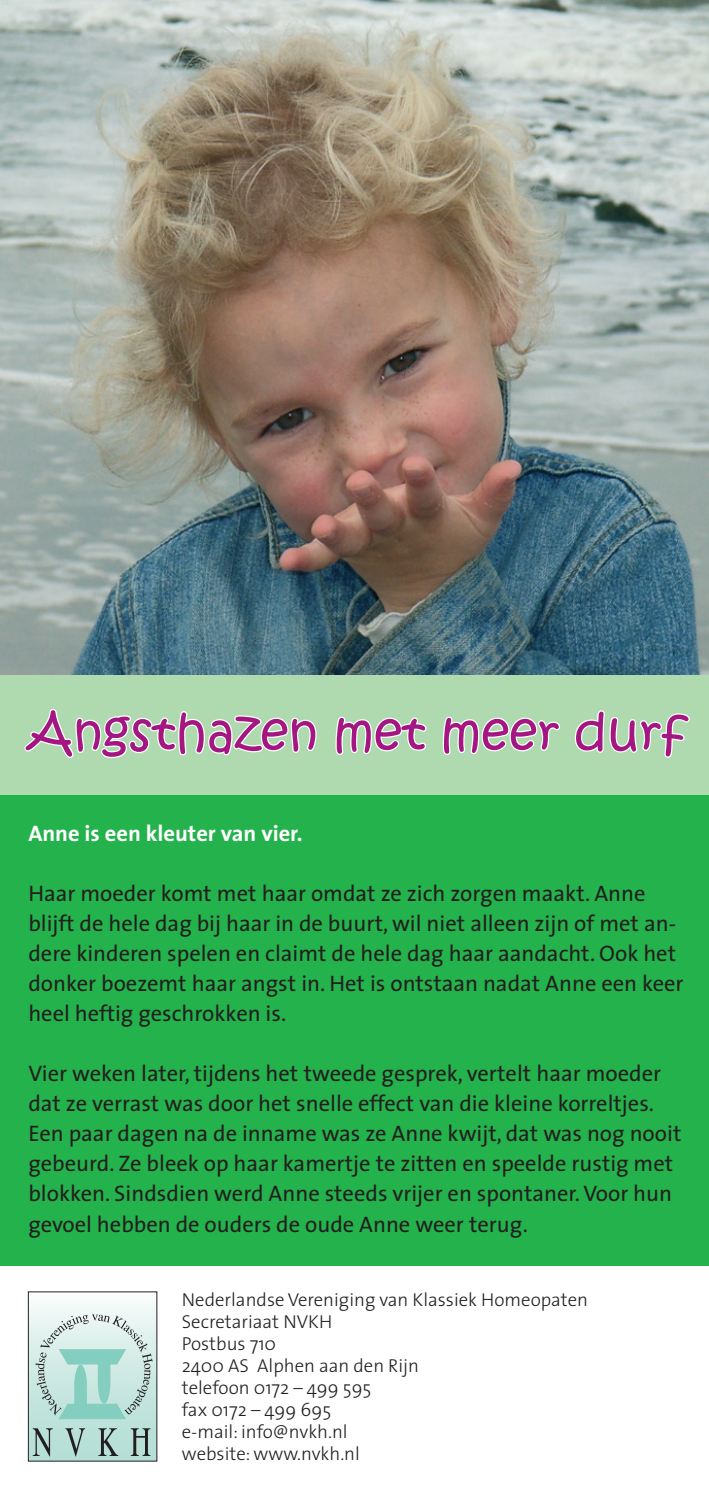
<style>
.page{position:relative;width:709px;height:1489px;background:#fff}
.page>*{position:absolute;margin:0;border:0;box-sizing:border-box;transform-origin:0 0}
.t1{font:50px "Kristen ITC";color:#a41681}
.t2{font:22.5px/30px "The Sans";color:#231f20}
.t3{font:700 22.5px "The Sans";color:#fff}
.t4{font:300 18.75px/22px "The Sans";color:#231f20}
</style>
<div class="page">
<div style="left:0;top:673px;width:709px;height:128px;background:#afd9ae"></div>
<div style="left:0;top:795px;width:709px;height:470px;background:#23b24b"></div>
<div style="left:28px;top:1291px;width:129px;height:169px;background:linear-gradient(to bottom,#f7fcfb,#aad8ce)"></div>
<svg style="left:35px;top:1314px;width:118px;height:104px;background:#bbdbd4"></svg>
<svg style="left:33px;top:1428px;width:20px;height:28px"></svg>
<svg style="left:65px;top:1428px;width:20px;height:28px"></svg>
<svg style="left:98px;top:1428px;width:20px;height:27px"></svg>
<svg style="left:131px;top:1428px;width:19px;height:27px"></svg>
<svg style="left:24px;top:709px;width:293px;height:49px"></svg>
<svg style="left:335px;top:716px;width:92px;height:39px"></svg>
<svg style="left:442px;top:716px;width:118px;height:39px"></svg>
<svg style="left:574px;top:710px;width:116px;height:48px"></svg>
<img style="left:0;top:0;width:709px;height:674px">
<h1 class="t1" style="left:28px;top:699px;width:659px">Angsthazen met meer durf</h1>
<p class="t3" style="left:28px;top:814px;width:276px">Anne is een kleuter van vier.</p>
<p class="t2" style="left:28px;top:878px;width:656px">Haar moeder komt met haar omdat ze zich zorgen maakt. Anne blijft de hele dag bij haar in de buurt, wil niet alleen zijn of met an&shy;dere kinderen spelen en claimt de hele dag haar aandacht. Ook het donker boezemt haar angst in. Het is ontstaan nadat Anne een keer heel heftig geschrokken is.</p>
<p class="t2" style="left:28px;top:1058px;width:654px">Vier weken later, tijdens het tweede gesprek, vertelt haar moeder dat ze verrast was door het snelle effect van die kleine korreltjes.<br>Een paar dagen na de inname was ze Anne kwijt, dat was nog nooit gebeurd. Ze bleek op haar kamertje te zitten en speelde rustig met blokken. Sindsdien werd Anne steeds vrijer en spontaner. Voor hun gevoel hebben de ouders de oude Anne weer terug.</p>
<p class="t4" style="left:182px;top:1287px;width:407px">Nederlandse Vereniging van Klassiek Homeopaten<br>Secretariaat NVKH<br>Postbus 710<br>2400 AS Alphen aan den Rijn<br>telefoon 0172 – 499 595<br>fax 0172 – 499 695<br>e-mail: info@nvkh.nl<br>website: www.nvkh.nl</p>
</div>
